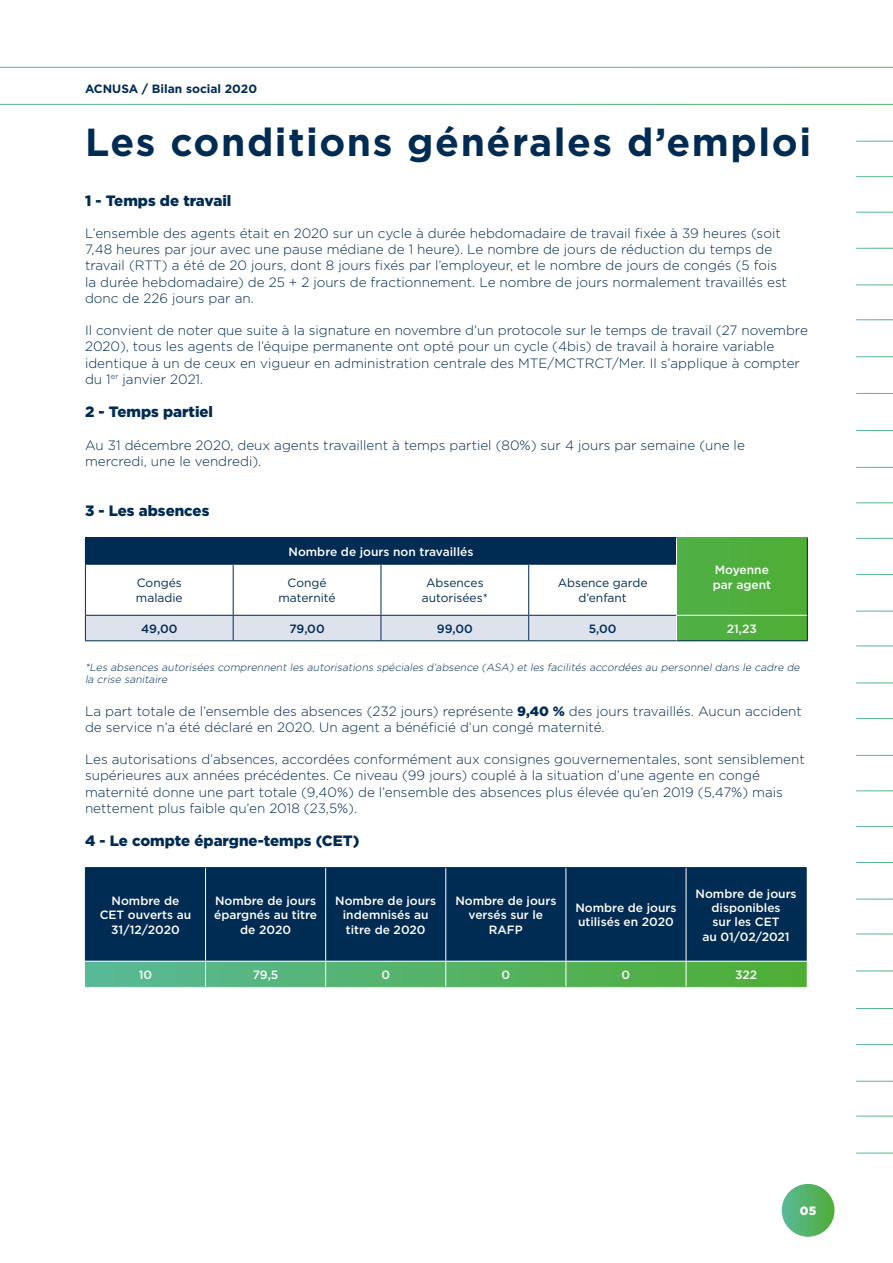
<style>
.page{position:relative;width:893px;height:1263px;background:#fff}
.page>*{position:absolute;margin:0;border:0;box-sizing:border-box;transform-origin:0 0}
.t1{font:700 39px "Gotham";letter-spacing:.04em;color:#002b53}
.t2{font:900 15px "Gotham";color:#002b53}
.t3{font:300 13.5px/16.2px "Gotham";color:#002b53}
.t4{font:500 12px/14.4px "Gotham";color:#fff;text-align:center}
.t5{font:12px/14.4px "Gotham";color:#002b53;text-align:center}
.t6{font:700 12px "Gotham";color:#002b53}
.t7{font:500 12px "Gotham";color:#002b53}
.t8{font:900 12px "Gotham";color:#fff}
.t9{font:italic 300 10.5px/12.6px "Gotham";color:#002b53}
.s1{font-weight:900}
</style>
<div class="page">
<div style="left:782px;top:1184px;width:52px;height:53px;background:linear-gradient(to right,#59b998,#50ae39);border-radius:26px"></div>
<div style="left:85px;top:538px;width:591px;height:26px;background:#002b53"></div>
<div style="left:676px;top:538px;width:131px;height:77px;background:#4fae3d"></div>
<div style="left:676px;top:615px;width:131px;height:26px;background:#4fae3d"></div>
<hr style="left:85px;top:537px;width:148px;height:1px;background:#002b53">
<hr style="left:233px;top:537px;width:148px;height:1px;background:#002b53">
<hr style="left:381px;top:537px;width:148px;height:1px;background:#002b53">
<hr style="left:529px;top:537px;width:147px;height:1px;background:#002b53">
<svg style="left:807px;top:538px;width:1px;height:26px"></svg>
<hr style="left:807px;top:564px;width:1px;height:51px;background:#002b53">
<hr style="left:85px;top:564px;width:148px;height:1px;background:#002b53">
<hr style="left:85px;top:565px;width:1px;height:50px;background:#002b53">
<hr style="left:233px;top:564px;width:148px;height:1px;background:#002b53">
<hr style="left:233px;top:565px;width:1px;height:50px;background:#002b53">
<hr style="left:381px;top:564px;width:148px;height:1px;background:#002b53">
<hr style="left:381px;top:565px;width:1px;height:50px;background:#002b53">
<hr style="left:529px;top:564px;width:147px;height:1px;background:#002b53">
<hr style="left:528px;top:565px;width:1px;height:50px;background:#002b53">
<svg style="left:807px;top:615px;width:1px;height:25px"></svg>
<hr style="left:676px;top:640px;width:132px;height:1px;background:#002b53">
<svg style="left:676px;top:538px;width:1px;height:26px"></svg>
<hr style="left:676px;top:615px;width:131px;height:1px;background:#fff">
<hr style="left:676px;top:564px;width:1px;height:51px;background:#fff">
<svg style="left:85px;top:615px;width:592px;height:26px;background:#d0d6e3"></svg>
<div style="left:86px;top:868px;width:720px;height:93px;background:#002b53"></div>
<hr style="left:205px;top:868px;width:1px;height:93px;background:#fff">
<hr style="left:325px;top:868px;width:1px;height:93px;background:#fff">
<hr style="left:445px;top:868px;width:1px;height:93px;background:#fff">
<hr style="left:566px;top:868px;width:1px;height:93px;background:#fff">
<hr style="left:686px;top:868px;width:1px;height:93px;background:#fff">
<hr style="left:85px;top:867px;width:121px;height:1px;background:#002b53">
<hr style="left:85px;top:868px;width:1px;height:93px;background:#002b53">
<hr style="left:206px;top:867px;width:120px;height:1px;background:#002b53">
<hr style="left:326px;top:867px;width:120px;height:1px;background:#002b53">
<hr style="left:446px;top:867px;width:120px;height:1px;background:#002b53">
<hr style="left:566px;top:867px;width:120px;height:1px;background:#002b53">
<hr style="left:686px;top:867px;width:120px;height:1px;background:#002b53">
<hr style="left:806px;top:868px;width:1px;height:93px;background:#002b53">
<svg style="left:85px;top:961px;width:722px;height:26px;background:#54b367"></svg>
<hr style="left:85px;top:961px;width:121px;height:1px;background:#fff">
<hr style="left:206px;top:961px;width:120px;height:1px;background:#fff">
<hr style="left:326px;top:961px;width:120px;height:1px;background:#fff">
<hr style="left:446px;top:961px;width:120px;height:1px;background:#fff">
<hr style="left:566px;top:961px;width:120px;height:1px;background:#fff">
<hr style="left:686px;top:961px;width:120px;height:1px;background:#fff">
<p class="t6" style="left:85px;top:81px;width:174px">ACNUSA / Bilan social 2020</p>
<h1 class="t1" style="left:85px;top:116px;width:728px">Les conditions générales d’emploi</h1>
<p class="t2" style="left:85px;top:190px;width:148px">1 - Temps de travail</p>
<p class="t3" style="left:85px;top:225px;width:703px">L’ensemble des agents était en 2020 sur un cycle à durée hebdomadaire de travail fixée à 39 heures (soit 7,48 heures par jour avec une pause médiane de 1 heure). Le nombre de jours de réduction du temps de travail (RTT) a été de 20 jours, dont 8 jours fixés par l’employeur, et le nombre de jours de congés (5 fois la durée hebdomadaire) de 25 + 2 jours de fractionnement. Le nombre de jours normalement travaillés est donc de 226 jours par an.</p>
<p class="t3" style="left:85px;top:322px;width:724px">Il convient de noter que suite à la signature en novembre d’un protocole sur le temps de travail (27 novembre 2020), tous les agents de l’équipe permanente ont opté pour un cycle (4bis) de travail à horaire variable identique à un de ceux en vigueur en administration centrale des MTE/MCTRCT/Mer. Il s’applique à compter du 1<sup>er</sup> janvier 2021.</p>
<p class="t2" style="left:85px;top:401px;width:130px">2 - Temps partiel</p>
<p class="t3" style="left:85px;top:436px;width:661px">Au 31 décembre 2020, deux agents travaillent à temps partiel (80%) sur 4 jours par semaine (une le mercredi, une le vendredi).</p>
<p class="t2" style="left:85px;top:500px;width:126px">3 - Les absences</p>
<p class="t4" style="left:289px;top:544px;width:186px">Nombre de jours non travaillés</p>
<p class="t4" style="left:715px;top:562px;width:56px">Moyenne</p>
<p class="t5" style="left:137px;top:576px;width:46px">Congés</p>
<p class="t4" style="left:713px;top:577px;width:60px">par agent</p>
<p class="t5" style="left:136px;top:590px;width:48px">maladie</p>
<p class="t5" style="left:278px;top:576px;width:59px">Congé maternité</p>
<p class="t5" style="left:422px;top:576px;width:68px">Absences autorisées*</p>
<p class="t5" style="left:558px;top:576px;width:91px">Absence garde d’enfant</p>
<p class="t7" style="left:141px;top:621px;width:38px">49,00</p>
<p class="t7" style="left:289px;top:621px;width:37px">79,00</p>
<p class="t7" style="left:437px;top:621px;width:37px">99,00</p>
<p class="t7" style="left:589px;top:621px;width:29px">5,00</p>
<p class="t4" style="left:727px;top:621px;width:32px">21,23</p>
<p class="t9" style="left:85px;top:660px;width:718px">*Les absences autorisées comprennent les autorisations spéciales d’absence (ASA) et les facilités accordées au personnel dans le cadre de la crise sanitaire</p>
<p class="t3" style="left:85px;top:702px;width:718px">La part totale de l’ensemble des absences (232 jours) représente <span class="s1">9,40 %</span> des jours travaillés. Aucun accident de service n’a été déclaré en 2020. Un agent a bénéficié d’un congé maternité.</p>
<p class="t3" style="left:85px;top:751px;width:721px">Les autorisations d’absences, accordées conformément aux consignes gouvernementales, sont sensiblement supérieures aux années précédentes. Ce niveau (99 jours) couplé à la situation d’une agente en congé maternité donne une part totale (9,40%) de l’ensemble des absences plus élevée qu’en 2019 (5,47%) mais nettement plus faible qu’en 2018 (23,5%).</p>
<p class="t2" style="left:85px;top:830px;width:276px">4 - Le compte épargne-temps (CET)</p>
<p class="t4" style="left:100px;top:893px;width:93px">Nombre de<br>CET ouverts au<br>31/12/2020</p>
<p class="t4" style="left:214px;top:893px;width:104px">Nombre de jours épargnés au titre de 2020</p>
<p class="t4" style="left:335px;top:893px;width:103px">Nombre de jours indemnisés au titre de 2020</p>
<p class="t4" style="left:455px;top:893px;width:103px">Nombre de jours versés sur le<br>RAFP</p>
<p class="t4" style="left:575px;top:900px;width:103px;text-align:left">Nombre de jours utilisés en 2020</p>
<p class="t4" style="left:696px;top:886px;width:103px">Nombre de jours disponibles<br>sur les CET<br>au 01/02/2021</p>
<p class="t4" style="left:139px;top:967px;width:15px">10</p>
<p class="t4" style="left:253px;top:967px;width:27px">79,5</p>
<p class="t4" style="left:381px;top:967px;width:10px">0</p>
<p class="t4" style="left:501px;top:967px;width:10px">0</p>
<p class="t4" style="left:622px;top:967px;width:10px">0</p>
<p class="t4" style="left:735px;top:967px;width:24px">322</p>
<p class="t8" style="left:800px;top:1202px;width:18px">05</p>
</div>
